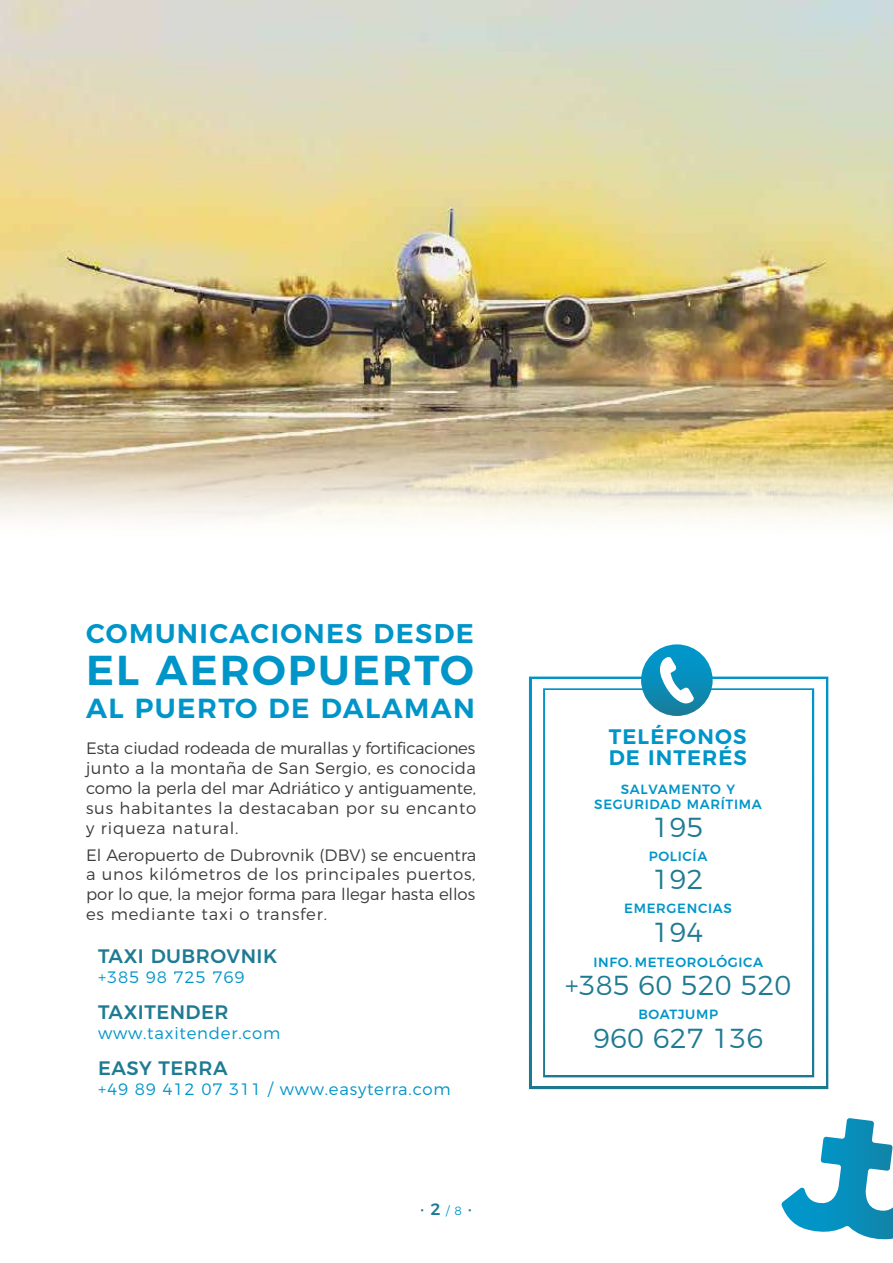
<style>
.page{position:relative;width:893px;height:1263px;background:#fff}
.page>*{position:absolute;margin:0;border:0;box-sizing:border-box;transform-origin:0 0}
.t1{font:600 41.85px "Montserrat";letter-spacing:.05em;color:#0095c9}
.t2{font:600 27.6px "Montserrat";letter-spacing:.05em;color:#0095c9}
.t3{font:300 27.45px "Montserrat";letter-spacing:.005em;color:#1f7b92}
.t4{font:600 27px "Montserrat";letter-spacing:.05em;color:#0095c9}
.t5{font:600 21px/21px "Montserrat";letter-spacing:.055em;color:#0095c9}
.t6{font:500 19.5px "Montserrat";letter-spacing:.025em;color:#1f7b92}
.t7{font:300 16.5px/19.8px "Montserrat";letter-spacing:.04em;color:#3c3c3b;text-align:justify}
.t8{font:300 16.5px "Montserrat";letter-spacing:.05em;color:#0095c9}
.t9{font:500 16.5px "Montserrat";color:#1f7b94}
.t10{font:500 13.35px/14.7px "Montserrat";letter-spacing:.05em;color:#0095c9;text-align:center}
.s1{font-weight:300;font-size:12px;color:#0097cb}
</style>
<div class="page">
<svg style="left:781px;top:1118px;width:112px;height:122px"></svg>
<img style="left:0;top:0;width:893px;height:415px">
<svg style="left:0;top:415px;width:893px;height:105px"></svg>
<div style="left:529px;top:676px;width:299px;height:413px;background:#fff;border:6px solid #fff"></div>
<div style="left:543px;top:688px;width:271px;height:389px;background:#fff;border:4px solid #fff"></div>
<svg style="left:641px;top:644px;width:72px;height:72px"></svg>
<svg style="left:659px;top:656px;width:35px;height:47px"></svg>
<h3 class="t4" style="left:86px;top:612px;width:389px">COMUNICACIONES DESDE</h3>
<h1 class="t1" style="left:86px;top:636px;width:389px">EL AEROPUERTO</h1>
<h2 class="t2" style="left:86px;top:686px;width:390px">AL PUERTO DE DALAMAN</h2>
<p class="t7" style="left:86px;top:737px;width:392px">Esta ciudad rodeada de murallas y fortificaciones junto a la montaña de San Sergio, es conocida como la perla del mar Adriático y antiguamente, sus habitantes la destacaban por su encanto y riqueza natural.</p>
<p class="t7" style="left:86px;top:843px;width:392px">El Aeropuerto de Dubrovnik (DBV) se encuentra a unos kilómetros de los principales puertos, por lo que, la mejor forma para llegar hasta ellos es mediante taxi o transfer.</p>
<p class="t6" style="left:98px;top:941px;width:181px">TAXI DUBROVNIK</p>
<p class="t8" style="left:98px;top:964px;width:148px">+385 98 725 769</p>
<p class="t6" style="left:98px;top:996px;width:132px">TAXITENDER</p>
<p class="t8" style="left:98px;top:1020px;width:184px">www.taxitender.com</p>
<p class="t6" style="left:98px;top:1052px;width:131px">EASY TERRA</p>
<p class="t8" style="left:98px;top:1076px;width:354px">+49 89 412 07 311 / www.easyterra.com</p>
<p class="t9" style="left:420px;top:1196px;width:53px">· 2 <span class="s1">/ 8</span> ·</p>
<p class="t5" style="left:609px;top:724px;width:140px">TELÉFONOS<br>DE INTERÉS</p>
<p class="t10" style="left:594px;top:781px;width:169px">SALVAMENTO Y<br>SEGURIDAD MARÍTIMA</p>
<h3 class="t3" style="left:652px;top:806px;width:53px">195</h3>
<p class="t10" style="left:649px;top:848px;width:60px">POLICÍA</p>
<h3 class="t3" style="left:652px;top:858px;width:53px">192</h3>
<p class="t10" style="left:624px;top:900px;width:109px">EMERGENCIAS</p>
<h3 class="t3" style="left:652px;top:910px;width:53px">194</h3>
<p class="t10" style="left:593px;top:954px;width:171px">INFO. METEOROLÓGICA</p>
<h3 class="t3" style="left:565px;top:964px;width:228px">+385 60 520 520</h3>
<p class="t10" style="left:638px;top:1006px;width:81px">BOATJUMP</p>
<h3 class="t3" style="left:593px;top:1016px;width:172px">960 627 136</h3>
</div>
